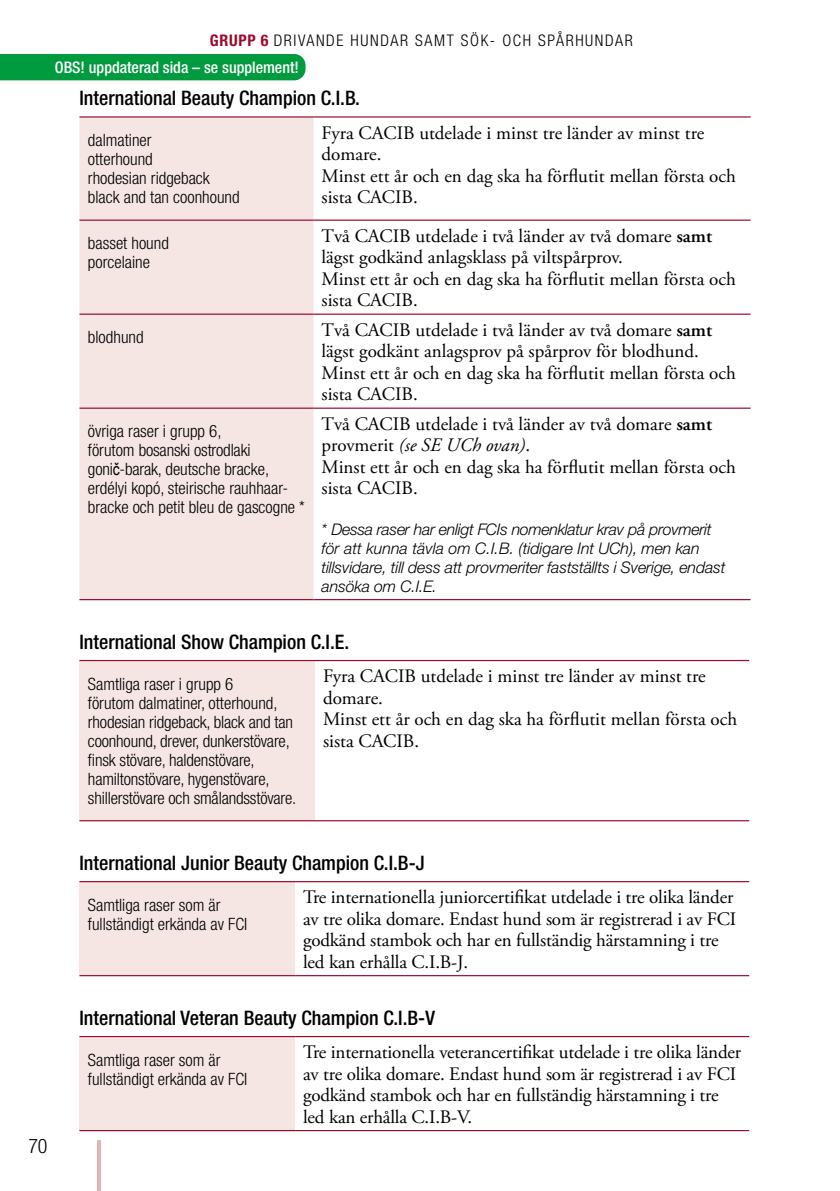
<style>
.page{position:relative;width:840px;height:1191px;background:#fff}
.page>*{position:absolute;margin:0;border:0;box-sizing:border-box;transform-origin:0 0}
.t1{font:500 condensed 20px "Helvetica Neue LT Std";color:#000}
.t2{font:300 condensed 20px "Helvetica Neue LT Std";color:#000}
.t3{font:19px/21.4px "Adobe Garamond Pro";color:#000}
.t4{font:300 condensed 17px/19px "Helvetica Neue LT Std";color:#000}
.t5{font:italic 300 16px/19px "Helvetica Neue LT Std";letter-spacing:-.01em;color:#000}
.t6{font:300 condensed 16px/27.6px "Helvetica Neue LT Std";letter-spacing:.1em;color:#000}
.s1{font-weight:700;color:#990a2c}
.s2{font-weight:500;color:#fff}
.s3{font-weight:600}
.s4{font-family:"Arial Narrow";font-weight:400;font-stretch:normal}
.s5{font-style:italic}
</style>
<div class="page">
<hr style="left:97px;top:1140px;width:4px;height:51px;background:#e1b5b2">
<div style="left:79px;top:118px;width:234px;height:481px;background:#f5e6e4"></div>
<hr style="left:79px;top:116px;width:234px;height:2px;background:#990a2c">
<hr style="left:313px;top:116px;width:437px;height:2px;background:#990a2c">
<hr style="left:79px;top:219px;width:234px;height:2px;background:#990a2c">
<hr style="left:79px;top:313px;width:234px;height:2px;background:#990a2c">
<hr style="left:79px;top:407px;width:234px;height:2px;background:#990a2c">
<hr style="left:79px;top:599px;width:234px;height:1px;background:#990a2c">
<hr style="left:313px;top:219px;width:437px;height:2px;background:#990a2c">
<hr style="left:313px;top:313px;width:437px;height:2px;background:#990a2c">
<hr style="left:313px;top:407px;width:437px;height:2px;background:#990a2c">
<hr style="left:313px;top:599px;width:437px;height:1px;background:#990a2c">
<div style="left:79px;top:660px;width:236px;height:160px;background:#f5e6e4"></div>
<hr style="left:79px;top:660px;width:236px;height:1px;background:#990a2c">
<hr style="left:315px;top:660px;width:433px;height:1px;background:#990a2c">
<hr style="left:79px;top:820px;width:236px;height:1px;background:#990a2c">
<hr style="left:315px;top:820px;width:433px;height:1px;background:#990a2c">
<div style="left:79px;top:881px;width:216px;height:94px;background:#f5e6e4"></div>
<hr style="left:79px;top:881px;width:216px;height:1px;background:#990a2c">
<hr style="left:295px;top:881px;width:453px;height:1px;background:#990a2c">
<hr style="left:79px;top:975px;width:216px;height:1px;background:#990a2c">
<hr style="left:295px;top:975px;width:453px;height:1px;background:#990a2c">
<div style="left:79px;top:1036px;width:216px;height:94px;background:#f5e6e4"></div>
<hr style="left:79px;top:1036px;width:216px;height:1px;background:#990a2c">
<hr style="left:295px;top:1036px;width:453px;height:1px;background:#990a2c">
<hr style="left:79px;top:1130px;width:216px;height:1px;background:#990a2c">
<hr style="left:295px;top:1130px;width:453px;height:1px;background:#990a2c">
<div style="left:0;top:54px;width:305px;height:26px;background:#009b3e"></div>
<p class="t6" style="left:55px;top:26px;width:579px;text-indent:155px"><span class="s1">GRUPP 6</span> DRIVANDE HUNDAR SAMT SÖK- OCH SPÅRHUNDAR<br><span class="s2">OBS! uppdaterad sida – se supplement!</span></p>
<p class="t1" style="left:79px;top:86px;width:282px">International Beauty Champion C.I.B.</p>
<p class="t4" style="left:88px;top:130px;width:153px">dalmatiner<br>otterhound<br>rhodesian ridgeback black and tan coonhound</p>
<p class="t3" style="left:321px;top:123px;width:415px">Fyra CACIB utdelade i minst tre länder av minst tre domare.<br>Minst ett år och en dag ska ha förflutit mellan första och sista CACIB.</p>
<p class="t4" style="left:88px;top:234px;width:82px">basset hound porcelaine</p>
<p class="t3" style="left:321px;top:226px;width:415px">Två CACIB utdelade i två länder av två domare <span class="s3">samt </span>lägst godkänd anlagsklass på viltspårprov.<br>Minst ett år och en dag ska ha förflutit mellan första och sista CACIB.</p>
<p class="t4" style="left:88px;top:328px;width:57px">blodhund</p>
<p class="t3" style="left:321px;top:320px;width:415px">Två CACIB utdelade i två länder av två domare <span class="s3">samt </span>lägst godkänt anlagsprov på spårprov för blodhund.<br>Minst ett år och en dag ska ha förflutit mellan första och sista CACIB.</p>
<p class="t4" style="left:88px;top:422px;width:218px">övriga raser i grupp 6,<br>förutom bosanski ostrodlaki goni<span class="s4">č</span>-barak, deutsche bracke, erdélyi kopó, steirische rauhhaar&shy;bracke och petit bleu de gascogne *</p>
<p class="t3" style="left:321px;top:414px;width:415px">Två CACIB utdelade i två länder av två domare <span class="s3">samt </span>provmerit <span class="s5">(se SE UCh ovan)</span>.<br>Minst ett år och en dag ska ha förflutit mellan första och sista CACIB.</p>
<p class="t5" style="left:321px;top:519px;width:405px">* Dessa raser har enligt FCIs nomenklatur krav på provmerit för att kunna tävla om C.I.B. (tidigare Int UCh), men kan tillsvidare, till dess att provmeriter fastställts i Sverige, endast ansöka om C.I.E.</p>
<p class="t1" style="left:79px;top:629px;width:271px">International Show Champion C.I.E.</p>
<p class="t4" style="left:88px;top:674px;width:210px">Samtliga raser i grupp 6<br>förutom dalmatiner, otterhound, rhodesian ridgeback, black and tan coonhound, drever, dunkerstövare, finsk stövare, haldenstövare, hamiltonstövare, hygenstövare, shillerstövare och smålandsstövare.</p>
<p class="t3" style="left:323px;top:666px;width:415px">Fyra CACIB utdelade i minst tre länder av minst tre domare.<br>Minst ett år och en dag ska ha förflutit mellan första och sista CACIB.</p>
<p class="t2" style="left:28px;top:1134px;width:21px">70</p>
<p class="t1" style="left:79px;top:850px;width:346px">International Junior Beauty Champion C.I.B-J</p>
<p class="t4" style="left:88px;top:895px;width:161px">Samtliga raser som är fullständigt erkända av FCI</p>
<p class="t3" style="left:303px;top:887px;width:434px">Tre internationella juniorcertifikat utdelade i tre olika länder av tre olika domare. Endast hund som är registrerad i av FCI godkänd stambok och har en fullständig härstamning i tre led kan erhålla C.I.B-J.</p>
<p class="t1" style="left:79px;top:1005px;width:357px">International Veteran Beauty Champion C.I.B-V</p>
<p class="t4" style="left:88px;top:1050px;width:161px">Samtliga raser som är fullständigt erkända av FCI</p>
<p class="t3" style="left:303px;top:1042px;width:439px">Tre internationella veterancertifikat utdelade i tre olika länder av tre olika domare. Endast hund som är registrerad i av FCI godkänd stambok och har en fullständig härstamning i tre led kan erhålla C.I.B-V.</p>
</div>
